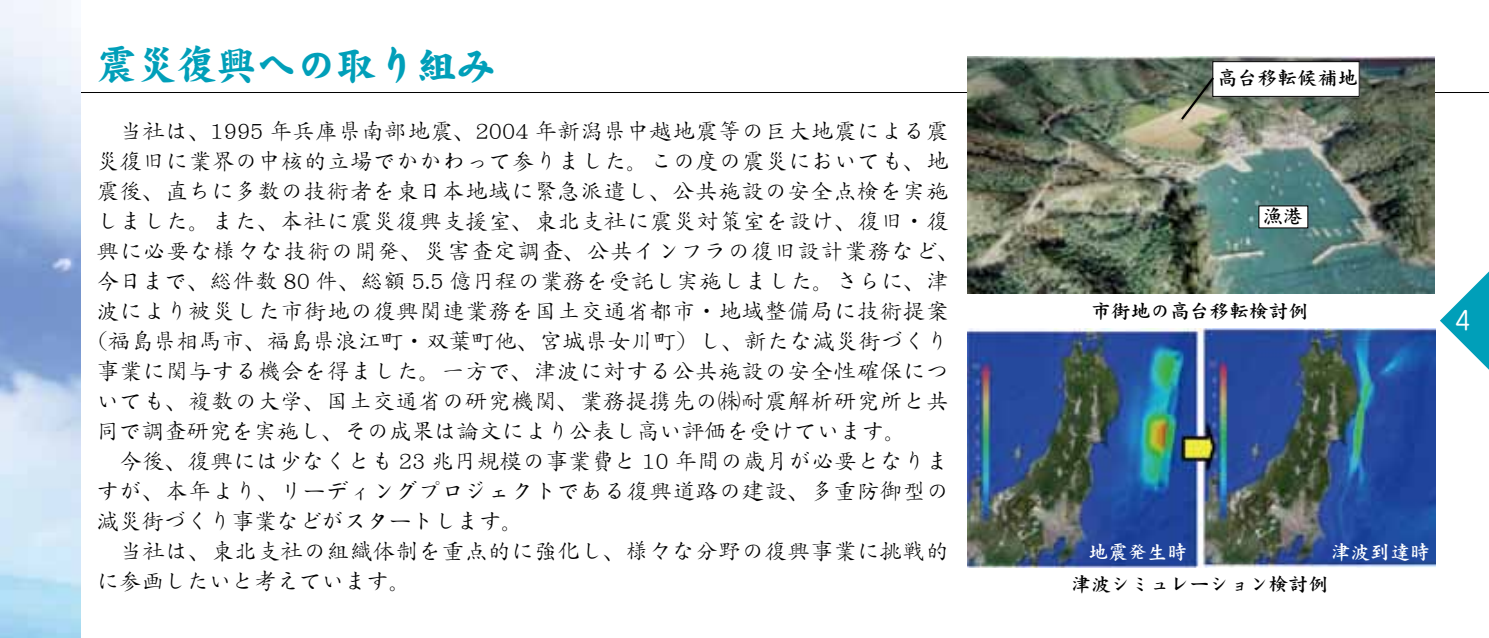
<style>
.page{position:relative;width:1489px;height:638px;background:#fff}
.page>*{position:absolute;margin:0;border:0;box-sizing:border-box;transform-origin:0 0}
.t1{font:40px "DF Kai Sho Std W12";color:#009fb9}
.t2{font:25px "Jun 201 Pro";color:#fff}
.t3{font:22.5px "DF Kai Sho Std W3";letter-spacing:.025em;color:#000}
.t4{font:22.5px "DF Kai Sho Std W3";color:#000}
.t5{font:20px "DF Kai Sho Std W7";color:#000}
.t6{font:19.75px "DF Kai Sho Std W7";color:#000}
.t7{font:19.75px "DF Kai Sho Std W7";color:#fff}
</style>
<div class="page">
<hr style="left:68px;top:92px;width:1420px;height:1px;background:#000">
<img style="left:0;top:0;width:80px;height:638px">
<img style="left:967px;top:57px;width:467px;height:237px">
<img style="left:967px;top:328px;width:468px;height:239px">
<div style="left:1212px;top:62px;width:147px;height:34px;background:#fff"></div>
<div style="left:1212px;top:61px;width:147px;height:36px;border:1px solid #000"></div>
<div style="left:1258px;top:206px;width:49px;height:22px;background:#fff"></div>
<svg style="left:1178px;top:75px;width:37px;height:47px;background:#878c78"></svg>
<svg style="left:1440px;top:272px;width:48px;height:97px"></svg>
<h1 class="t1" style="left:96px;top:43px;width:402px">震災復興への取り組み</h1>
<p class="t3" style="left:96px;top:119px;width:853px">　当社は、1995 年兵庫県南部地震、2004 年新潟県中越地震等の巨大地震による震</p>
<p class="t3" style="left:96px;top:149px;width:853px">災復旧に業界の中核的立場でかかわって参りました。この度の震災においても、地</p>
<p class="t3" style="left:96px;top:178px;width:853px">震後、直ちに多数の技術者を東日本地域に緊急派遣し、公共施設の安全点検を実施</p>
<p class="t3" style="left:96px;top:208px;width:854px">しました。また、本社に震災復興支援室、東北支社に震災対策室を設け、復旧・復</p>
<p class="t3" style="left:96px;top:238px;width:864px">興に必要な様々な技術の開発、災害査定調査、公共インフラの復旧設計業務など、</p>
<p class="t3" style="left:96px;top:268px;width:853px">今日まで、総件数 80 件、総額 5.5 億円程の業務を受託し実施しました。さらに、津</p>
<p class="t3" style="left:96px;top:298px;width:853px">波により被災した市街地の復興関連業務を国土交通省都市・地域整備局に技術提案</p>
<p class="t3" style="left:85px;top:328px;width:865px">（福島県相馬市、福島県浪江町・双葉町他、宮城県女川町）し、新たな減災街づくり</p>
<p class="t3" style="left:96px;top:358px;width:853px">事業に関与する機会を得ました。一方で、津波に対する公共施設の安全性確保につ</p>
<p class="t3" style="left:96px;top:388px;width:853px">いても、複数の大学、国土交通省の研究機関、業務提携先の㈱耐震解析研究所と共</p>
<p class="t4" style="left:96px;top:418px;width:812px">同で調査研究を実施し、その成果は論文により公表し高い評価を受けています。</p>
<p class="t3" style="left:96px;top:448px;width:853px">　今後、復興には少なくとも 23 兆円規模の事業費と 10 年間の歳月が必要となりま</p>
<p class="t3" style="left:96px;top:478px;width:853px">すが、本年より、リーディングプロジェクトである復興道路の建設、多重防御型の</p>
<p class="t4" style="left:96px;top:508px;width:429px">減災街づくり事業などがスタートします。</p>
<p class="t3" style="left:96px;top:538px;width:853px">　当社は、東北支社の組織体制を重点的に強化し、様々な分野の復興事業に挑戦的</p>
<p class="t4" style="left:96px;top:568px;width:317px">に参画したいと考えています。</p>
<p class="t5" style="left:1217px;top:67px;width:142px">高台移転候補地</p>
<p class="t5" style="left:1262px;top:205px;width:41px">漁港</p>
<p class="t6" style="left:1090px;top:300px;width:219px">市街地の高台移転検討例</p>
<p class="t2" style="left:1454px;top:301px;width:17px">4</p>
<p class="t7" style="left:1088px;top:541px;width:100px">地震発生時</p>
<p class="t7" style="left:1330px;top:541px;width:100px">津波到達時</p>
<p class="t6" style="left:1071px;top:573px;width:258px">津波シミュレーション検討例</p>
</div>
